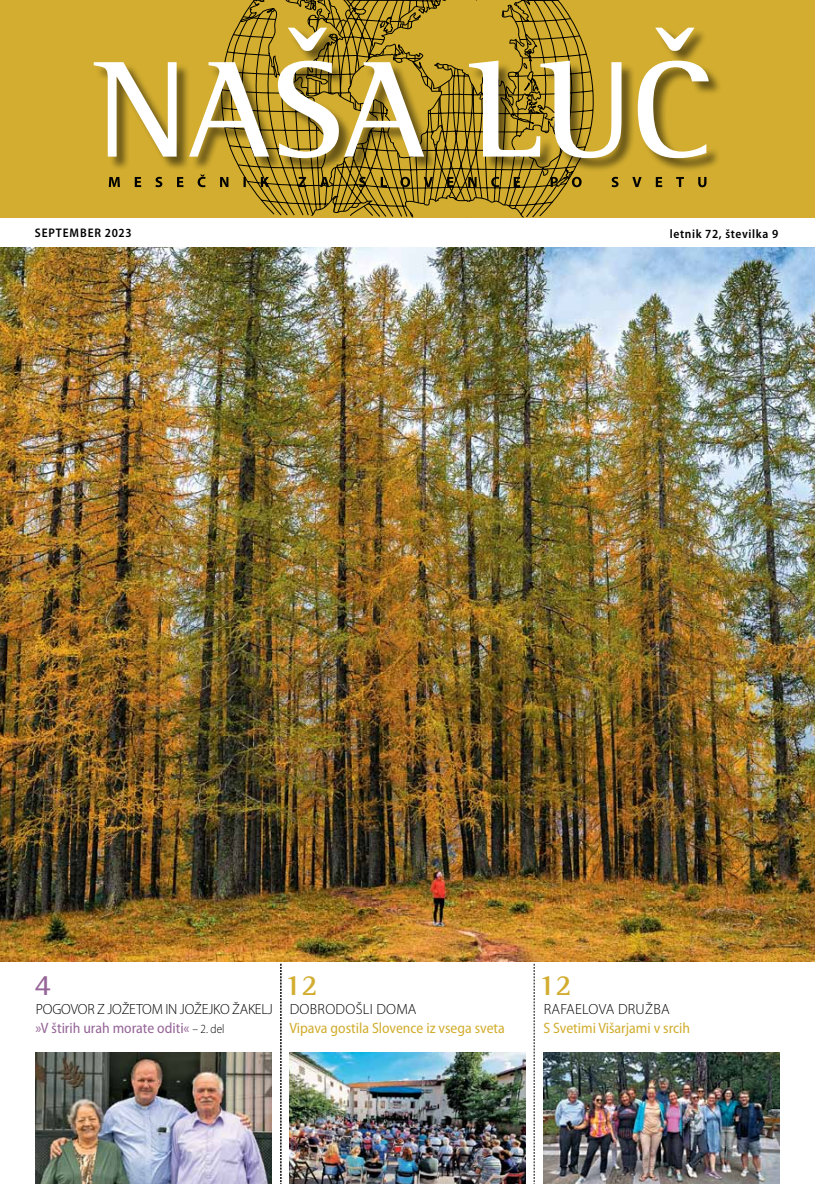
<style>
.page{position:relative;width:815px;height:1184px;background:#fff}
.page>*{position:absolute;margin:0;border:0;box-sizing:border-box;transform-origin:0 0}
.t1{font:700 30px "Rotis SI Semi Serif";color:#d2ad2f}
.t2{font:700 30px "Rotis SI Semi Serif";color:#956597}
.t3{font:semi-condensed 15px "Myriad Pro";color:#d2ad2f}
.t4{font:semi-condensed 15px "Myriad Pro";color:#956597}
.t5{font:300 14.75px "Myriad Pro";letter-spacing:-.01em;color:#000}
.t6{font:300 14.75px "Myriad Pro";letter-spacing:.02em;color:#000}
.t7{font:600 semi-condensed 12.5px "Myriad Pro";letter-spacing:.05em;color:#000}
.t8{font:600 semi-condensed 12.5px "Myriad Pro";letter-spacing:.07em;color:#000}
.s1{font-weight:300;font-stretch:normal;font-size:12.5px;color:#000}
</style>
<div class="page">
<img style="left:0;top:248px;width:815px;height:713px">
<svg style="left:281px;top:963px;width:1px;height:220px"></svg>
<svg style="left:534px;top:963px;width:1px;height:220px"></svg>
<img style="left:35px;top:1052px;width:237px;height:131px">
<img style="left:290px;top:1052px;width:236px;height:131px">
<div style="left:0;top:0;width:815px;height:217px;background:#d2ad2f"></div>
<svg style="left:220px;top:187px;width:358px;height:30px"></svg>
<svg style="left:311px;top:196px;width:61px;height:20px"></svg>
<svg style="left:405px;top:195px;width:119px;height:23px"></svg>
<svg style="left:109px;top:0;width:597px;height:187px"></svg>
<div style="left:95px;top:28px;width:628px;height:144px;background:#000;opacity:.5"></div>
<svg style="left:94px;top:28px;width:615px;height:130px"></svg>
<img style="left:543px;top:1052px;width:237px;height:131px">
<p class="t8" style="left:35px;top:226px;width:98px">SEPTEMBER 2023</p>
<p class="t7" style="left:670px;top:226px;width:110px">LETNIK 72, ŠTEVILKA 9</p>
<h1 class="t2" style="left:34px;top:967px;width:18px">4</h1>
<p class="t5" style="left:36px;top:1000px;width:237px">POGOVOR Z JOŽETOM IN JOŽEJKO ŽAKELJ</p>
<p class="t4" style="left:35px;top:1019px;width:191px">»V štirih urah morate oditi« <span class="s1">– 2. DEL</span></p>
<h1 class="t1" style="left:285px;top:967px;width:35px">12</h1>
<p class="t6" style="left:290px;top:1000px;width:128px">DOBRODOŠLI DOMA</p>
<p class="t3" style="left:289px;top:1019px;width:217px">Vipava gostila Slovence iz vsega sveta</p>
<h1 class="t1" style="left:538px;top:967px;width:35px">12</h1>
<p class="t6" style="left:544px;top:1000px;width:128px">RAFAELOVA DRUŽBA</p>
<p class="t3" style="left:543px;top:1019px;width:148px">S Svetimi Višarjami v srcih</p>
</div>
